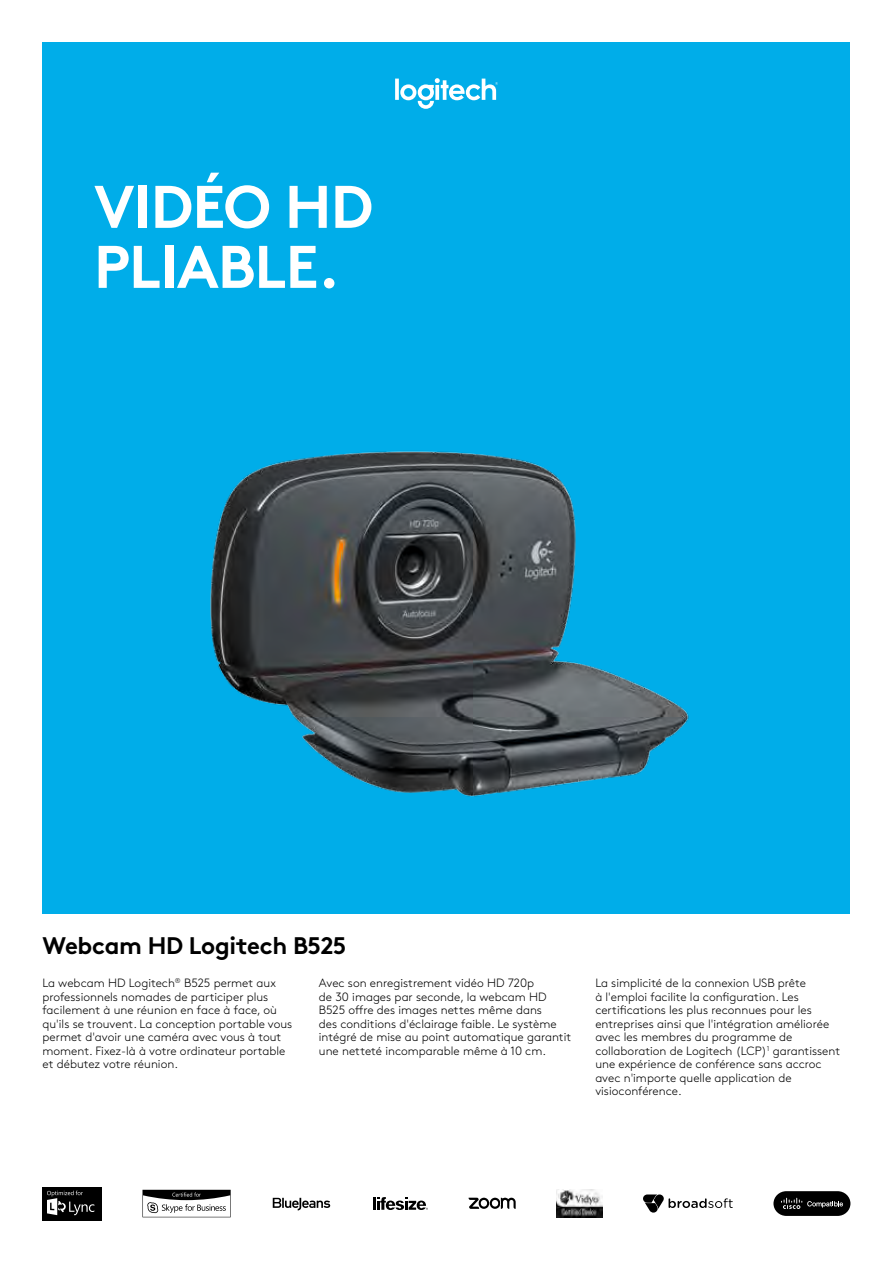
<style>
.page{position:relative;width:893px;height:1263px;background:#fff}
.page>*{position:absolute;margin:0;border:0;box-sizing:border-box;transform-origin:0 0}
.t1{font:700 60px/60px "Brown Pro";letter-spacing:-.015em;color:#fff}
.t2{font:700 24px "Brown Pro";letter-spacing:-.015em;color:#000}
.t3{font:300 12px/13.5px "Brown Pro";color:#000}
</style>
<div class="page">
<div style="left:43px;top:43px;width:807px;height:871px;background:#00ade9"></div>
<svg style="left:395px;top:78px;width:103px;height:31px"></svg>
<svg style="left:273px;top:1198px;width:57px;height:12px"></svg>
<svg style="left:373px;top:1197px;width:55px;height:13px"></svg>
<svg style="left:469px;top:1198px;width:47px;height:11px"></svg>
<img style="left:556px;top:1190px;width:46px;height:27px">
<svg style="left:643px;top:1194px;width:90px;height:18px"></svg>
<div style="left:43px;top:1186px;width:59px;height:34px;background:#000"></div>
<svg style="left:47px;top:1190px;width:47px;height:25px"></svg>
<svg style="left:773px;top:1191px;width:77px;height:25px;background:#272727"></svg>
<svg style="left:142px;top:1190px;width:89px;height:27px"></svg>
<img style="left:210px;top:451px;width:479px;height:346px">
<h1 class="t1" style="left:94px;top:171px;width:281px">VIDÉO HD<br>PLIABLE.</h1>
<h2 class="t2" style="left:43px;top:926px;width:305px">Webcam HD Logitech B525</h2>
<p class="t3" style="left:43px;top:975px;width:251px">La webcam HD Logitech<sup>®</sup> B525 permet aux professionnels nomades de participer plus facilement à une réunion en face à face, où qu'ils se trouvent. La conception portable vous permet d'avoir une caméra avec vous à tout moment. Fixez-là à votre ordinateur portable et débutez votre réunion.</p>
<p class="t3" style="left:319px;top:975px;width:254px">Avec son enregistrement vidéo HD 720p<br>de 30 images par seconde, la webcam HD B525 offre des images nettes même dans<br>des conditions d'éclairage faible. Le système intégré de mise au point automatique garantit une netteté incomparable même à 10 cm.</p>
<p class="t3" style="left:595px;top:975px;width:246px">La simplicité de la connexion USB prête<br>à l'emploi facilite la configuration. Les certifications les plus reconnues pour les entreprises ainsi que l'intégration améliorée avec les membres du programme de collaboration de Logitech (LCP)<sup>1</sup> garantissent une expérience de conférence sans accroc avec n'importe quelle application de visioconférence.</p>
</div>
